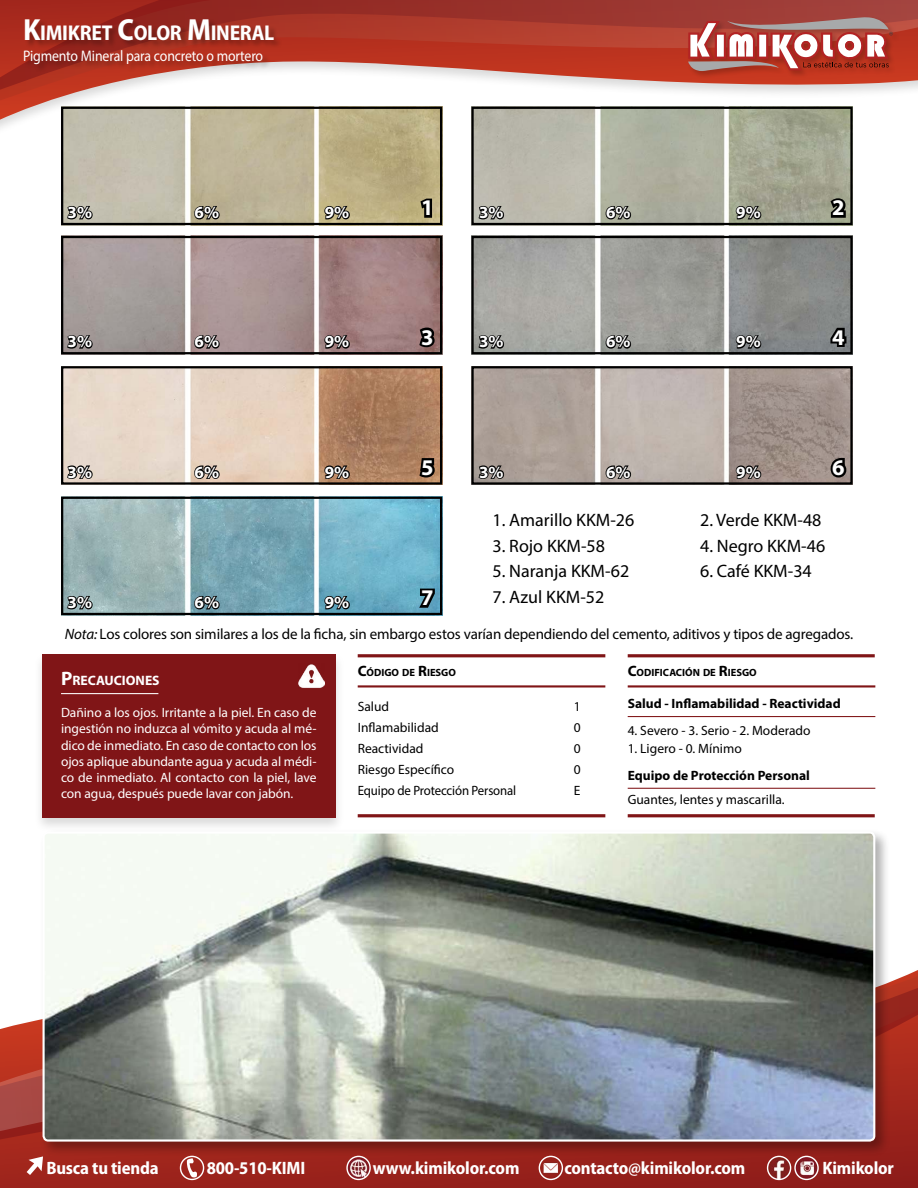
<style>
.page{position:relative;width:918px;height:1188px;background:#fff}
.page>*{position:absolute;margin:0;border:0;box-sizing:border-box;transform-origin:0 0}
.t1{font:700 22.5px "Myriad Pro";color:#fff}
.t2{font:700 semi-condensed 21.45px "Myriad Pro";letter-spacing:-.015em;color:#fff}
.t3{font:18px "Myriad Pro";color:#000}
.t4{font:700 semi-condensed 18px "Myriad Pro";letter-spacing:-.01em;color:#fff}
.t5{font:700 17.1px "Myriad Pro";color:#fff}
.t6{font:15.3px "Myriad Pro";letter-spacing:-.01em;color:#fff;scale:.9 1}
.t7{font:15px "Myriad Pro";letter-spacing:-.01em;color:#000}
.t8{font:700 13.65px "Myriad Pro";color:#fff}
.t9{font:13.5px/16.2px "Myriad Pro";letter-spacing:-.005em;color:#fff;text-align:justify}
.t10{font:13.5px "Myriad Pro";color:#000}
.t11{font:700 13.5px "Myriad Pro";color:#000}
.t12{font:13.5px "Myriad Pro";color:#000;scale:.95 1}
.t13{font:700 10.5px "Myriad Pro";color:#000}
.s1{font-size:30.6px}
.s2{font-style:italic}
.s3{font-size:19.5px}
.s4{font-size:15px}
</style>
<div class="page">
<svg style="left:0;top:0;width:918px;height:135px"></svg>
<svg style="left:0;top:970px;width:918px;height:218px;background:#a3332b"></svg>
<div style="left:687px;top:16px;width:213px;height:62px;background:#000;opacity:.2"></div>
<svg style="left:688px;top:17px;width:205px;height:54px"></svg>
<div style="left:39px;top:828px;width:851px;height:328px;background:#000;opacity:.32"></div>
<img style="left:46px;top:834px;width:826px;height:305px">
<div style="left:43px;top:831px;width:832px;height:311px;border:2px solid #fff;border-radius:5px"></div>
<img style="left:768px;top:1156px;width:23px;height:23px;border-radius:12px">
<div style="left:767px;top:1156px;width:24px;height:24px;border:1px solid #fff;border-radius:50%"></div>
<img style="left:347px;top:1156px;width:23px;height:23px;border-radius:12px">
<div style="left:346px;top:1156px;width:25px;height:24px;border:1px solid #fff;border-radius:50%"></div>
<img style="left:795px;top:1156px;width:23px;height:23px;border-radius:12px">
<div style="left:794px;top:1156px;width:25px;height:24px;border:1px solid #fff;border-radius:50%"></div>
<div style="left:180px;top:1156px;width:24px;height:24px;border:1px solid #fff;border-radius:50%"></div>
<svg style="left:187px;top:1158px;width:10px;height:20px"></svg>
<img style="left:539px;top:1156px;width:23px;height:23px;border-radius:12px">
<div style="left:539px;top:1156px;width:24px;height:24px;border:1px solid #fff;border-radius:50%"></div>
<svg style="left:27px;top:1156px;width:16px;height:19px"></svg>
<div style="left:33px;top:651px;width:312px;height:182px;background:#000;opacity:.15"></div>
<div style="left:43px;top:654px;width:293px;height:163px;background:#801517"></div>
<img style="left:299px;top:664px;width:26px;height:24px">
<hr style="left:61px;top:693px;width:97px;height:1px;background:#fff">
<hr style="left:358px;top:654px;width:247px;height:3px;background:#801517">
<hr style="left:628px;top:654px;width:247px;height:3px;background:#801517">
<hr style="left:358px;top:814px;width:247px;height:3px;background:#801517">
<hr style="left:628px;top:814px;width:247px;height:3px;background:#801517">
<hr style="left:628px;top:716px;width:247px;height:1px;background:#801517">
<hr style="left:628px;top:788px;width:247px;height:1px;background:#801517">
<hr style="left:358px;top:685px;width:247px;height:3px;background:#801517">
<hr style="left:628px;top:685px;width:247px;height:3px;background:#801517">
<img style="left:64px;top:110px;width:375px;height:112px">
<div style="left:61px;top:107px;width:381px;height:118px;border:2px solid #000"></div>
<img style="left:64px;top:239px;width:375px;height:112px">
<div style="left:61px;top:236px;width:381px;height:118px;border:2px solid #000"></div>
<img style="left:64px;top:369px;width:375px;height:113px">
<div style="left:61px;top:366px;width:381px;height:119px;border:2px solid #000"></div>
<img style="left:64px;top:500px;width:375px;height:112px">
<div style="left:61px;top:497px;width:381px;height:118px;border:2px solid #000"></div>
<img style="left:474px;top:110px;width:376px;height:112px">
<div style="left:471px;top:107px;width:382px;height:118px;border:2px solid #000"></div>
<img style="left:474px;top:239px;width:376px;height:112px">
<div style="left:471px;top:236px;width:382px;height:118px;border:2px solid #000"></div>
<img style="left:474px;top:369px;width:376px;height:113px">
<div style="left:471px;top:366px;width:382px;height:119px;border:2px solid #000"></div>
<svg style="left:418px;top:196px;width:16px;height:24px"></svg>
<svg style="left:416px;top:325px;width:21px;height:25px"></svg>
<svg style="left:417px;top:456px;width:20px;height:24px"></svg>
<svg style="left:415px;top:586px;width:22px;height:24px"></svg>
<svg style="left:66px;top:205px;width:28px;height:16px"></svg>
<svg style="left:66px;top:334px;width:28px;height:16px"></svg>
<svg style="left:66px;top:464px;width:28px;height:17px"></svg>
<svg style="left:66px;top:595px;width:28px;height:16px"></svg>
<svg style="left:477px;top:205px;width:28px;height:16px"></svg>
<svg style="left:477px;top:334px;width:28px;height:16px"></svg>
<svg style="left:477px;top:464px;width:28px;height:17px"></svg>
<svg style="left:193px;top:205px;width:28px;height:18px"></svg>
<svg style="left:193px;top:334px;width:28px;height:18px"></svg>
<svg style="left:193px;top:464px;width:28px;height:19px"></svg>
<svg style="left:193px;top:595px;width:28px;height:18px"></svg>
<svg style="left:605px;top:205px;width:27px;height:18px"></svg>
<svg style="left:605px;top:334px;width:27px;height:18px"></svg>
<svg style="left:605px;top:464px;width:27px;height:19px"></svg>
<svg style="left:323px;top:205px;width:28px;height:16px"></svg>
<svg style="left:323px;top:334px;width:28px;height:16px"></svg>
<svg style="left:323px;top:464px;width:28px;height:17px"></svg>
<svg style="left:323px;top:595px;width:28px;height:16px"></svg>
<svg style="left:735px;top:205px;width:27px;height:16px"></svg>
<svg style="left:735px;top:334px;width:27px;height:16px"></svg>
<svg style="left:735px;top:464px;width:27px;height:17px"></svg>
<svg style="left:827px;top:196px;width:21px;height:24px"></svg>
<svg style="left:828px;top:326px;width:21px;height:23px"></svg>
<svg style="left:827px;top:456px;width:22px;height:24px"></svg>
<div style="left:24px;top:19px;width:259px;height:54px;background:#000;opacity:.3"></div>
<h2 class="t2" style="left:23px;top:19px;width:253px"><span class="s1">K</span>IMIKRET <span class="s1">C</span>OLOR <span class="s1">M</span>INERAL</h2>
<p class="t6" style="left:23px;top:47px;width:268px">Pigmento Mineral para concreto o mortero</p>
<p class="t5" style="left:68px;top:201px;width:26px">3%</p>
<p class="t5" style="left:195px;top:201px;width:26px">6%</p>
<p class="t5" style="left:325px;top:201px;width:26px">9%</p>
<h1 class="t1" style="left:421px;top:193px;width:14px">1</h1>
<p class="t5" style="left:479px;top:201px;width:26px">3%</p>
<p class="t5" style="left:606px;top:201px;width:26px">6%</p>
<p class="t5" style="left:736px;top:201px;width:26px">9%</p>
<h1 class="t1" style="left:832px;top:193px;width:14px">2</h1>
<p class="t5" style="left:68px;top:331px;width:26px">3%</p>
<p class="t5" style="left:195px;top:331px;width:26px">6%</p>
<p class="t5" style="left:325px;top:331px;width:26px">9%</p>
<h1 class="t1" style="left:421px;top:322px;width:14px">3</h1>
<p class="t5" style="left:479px;top:331px;width:26px">3%</p>
<p class="t5" style="left:606px;top:331px;width:26px">6%</p>
<p class="t5" style="left:736px;top:331px;width:26px">9%</p>
<h1 class="t1" style="left:832px;top:322px;width:14px">4</h1>
<p class="t5" style="left:68px;top:461px;width:26px">3%</p>
<p class="t5" style="left:195px;top:461px;width:26px">6%</p>
<p class="t5" style="left:325px;top:461px;width:26px">9%</p>
<h1 class="t1" style="left:421px;top:453px;width:14px">5</h1>
<p class="t5" style="left:479px;top:461px;width:26px">3%</p>
<p class="t5" style="left:606px;top:461px;width:26px">6%</p>
<p class="t5" style="left:736px;top:461px;width:26px">9%</p>
<h1 class="t1" style="left:832px;top:453px;width:14px">6</h1>
<p class="t5" style="left:68px;top:591px;width:26px">3%</p>
<p class="t5" style="left:195px;top:591px;width:26px">6%</p>
<p class="t5" style="left:325px;top:591px;width:26px">9%</p>
<h1 class="t1" style="left:421px;top:583px;width:14px">7</h1>
<h3 class="t3" style="left:493px;top:509px;width:143px">1. Amarillo KKM-26</h3>
<h3 class="t3" style="left:493px;top:535px;width:114px">3. Rojo KKM-58</h3>
<h3 class="t3" style="left:493px;top:560px;width:138px">5. Naranja KKM-62</h3>
<h3 class="t3" style="left:493px;top:586px;width:113px">7. Azul KKM-52</h3>
<h3 class="t3" style="left:700px;top:509px;width:123px">2. Verde KKM-48</h3>
<h3 class="t3" style="left:700px;top:535px;width:127px">4. Negro KKM-46</h3>
<h3 class="t3" style="left:700px;top:560px;width:113px">6. Café KKM-34</h3>
<p class="t7" style="left:65px;top:625px;width:790px"><span class="s2">Nota:</span> Los colores son similares a los de la ficha, sin embargo estos varían dependiendo del cemento, aditivos y tipos de agregados.</p>
<p class="t8" style="left:61px;top:671px;width:100px"><span class="s3">P</span>RECAUCIONES</p>
<p class="t9" style="left:61px;top:704px;width:257px">Dañino a los ojos. Irritante a la piel. En caso de ingestión no induzca al vómito y acuda al mé&shy;dico de inmediato. En caso de contacto con los ojos aplique abundante agua y acuda al médi&shy;co de inmediato. Al contacto con la piel, lave con agua, después puede lavar con jabón.</p>
<p class="t13" style="left:358px;top:666px;width:100px"><span class="s4">C</span>ÓDIGO DE <span class="s4">R</span>IESGO</p>
<p class="t10" style="left:358px;top:698px;width:33px">Salud</p>
<p class="t10" style="left:574px;top:698px;width:8px">1</p>
<p class="t10" style="left:358px;top:719px;width:83px">Inflamabilidad</p>
<p class="t10" style="left:574px;top:719px;width:8px">0</p>
<p class="t10" style="left:358px;top:740px;width:67px">Reactividad</p>
<p class="t10" style="left:574px;top:740px;width:8px">0</p>
<p class="t10" style="left:358px;top:761px;width:98px">Riesgo Específico</p>
<p class="t10" style="left:574px;top:761px;width:8px">0</p>
<p class="t12" style="left:358px;top:782px;width:168px">Equipo de Protección Personal</p>
<p class="t10" style="left:574px;top:782px;width:8px">E</p>
<p class="t13" style="left:628px;top:666px;width:131px"><span class="s4">C</span>ODIFICACIÓN DE <span class="s4">R</span>IESGO</p>
<p class="t11" style="left:628px;top:695px;width:215px">Salud - Inflamabilidad - Reactividad</p>
<p class="t10" style="left:628px;top:722px;width:184px">4. Severo - 3. Serio - 2. Moderado</p>
<p class="t10" style="left:628px;top:740px;width:116px">1. Ligero - 0. Mínimo</p>
<p class="t11" style="left:628px;top:767px;width:184px">Equipo de Protección Personal</p>
<p class="t10" style="left:628px;top:791px;width:159px">Guantes, lentes y mascarilla.</p>
<h3 class="t4" style="left:46px;top:1156px;width:114px">Busca tu tienda</h3>
<h3 class="t4" style="left:207px;top:1156px;width:100px">800-510-KIMI</h3>
<h3 class="t4" style="left:373px;top:1156px;width:148px">www.kimikolor.com</h3>
<h3 class="t4" style="left:564px;top:1156px;width:183px">contacto@kimikolor.com</h3>
<h3 class="t4" style="left:822px;top:1156px;width:73px">Kimikolor</h3>
</div>
